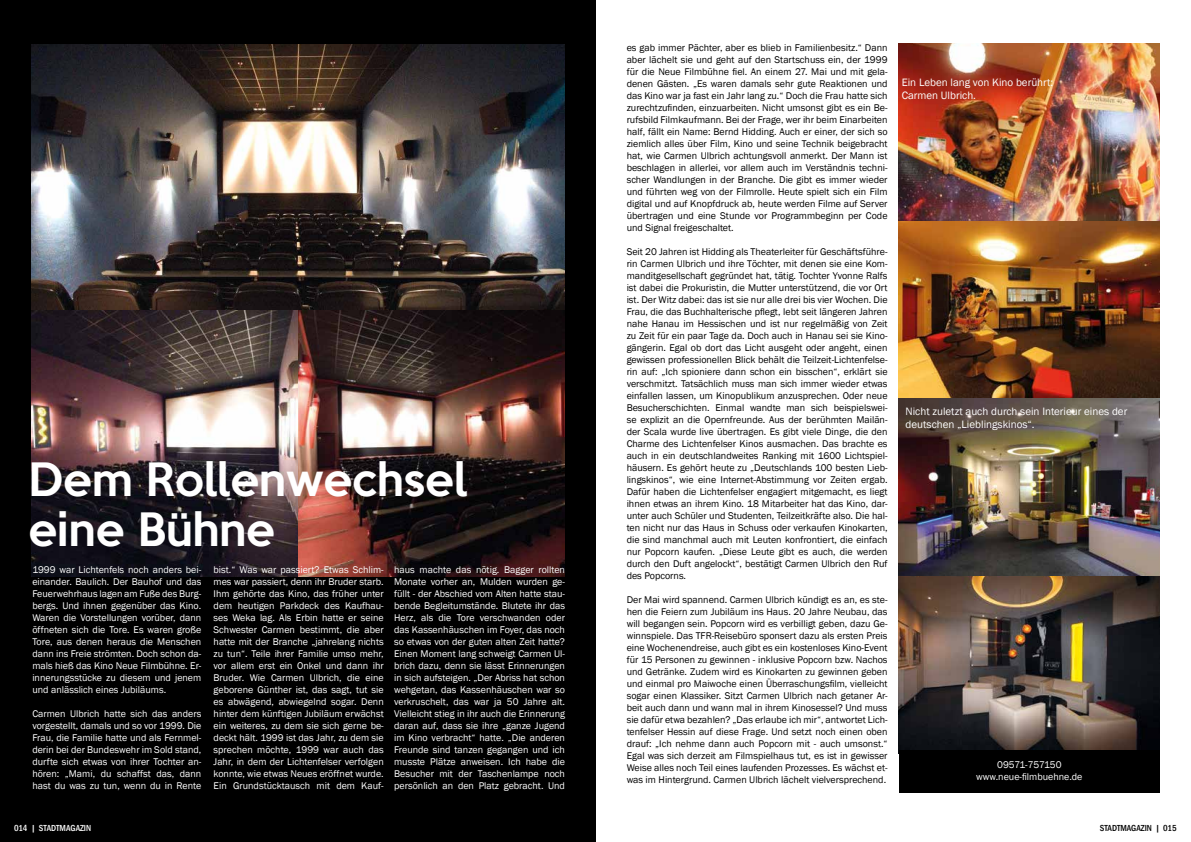
<style>
.page{position:relative;width:1191px;height:842px;background:#fff}
.page>*{position:absolute;margin:0;border:0;box-sizing:border-box;transform-origin:0 0}
.t1{font:500 42px/50.4px "Keep Calm";color:#fff}
.t2{font:11px/13.2px "Franklin Gothic";color:#fff}
.t3{font:10px/12px "Franklin Gothic";color:#000;text-align:justify}
.t4{font:10px/12px "Franklin Gothic";color:#fff;text-align:justify}
.t5{font:500 condensed 9px "Franklin Gothic";color:#fff}
.t6{font:500 condensed 9px "Franklin Gothic";color:#000}
</style>
<div class="page">
<div style="left:0;top:0;width:595px;height:842px;background:#000"></div>
<img style="left:899px;top:44px;width:260px;height:706px">
<img style="left:32px;top:44px;width:532px;height:532px">
<div style="left:899px;top:750px;width:260px;height:42px;background:#000"></div>
<h1 class="t1" style="left:28px;top:450px;width:440px">Dem Rollenwechsel eine Bühne</h1>
<p class="t4" style="left:32px;top:564px;width:170px">1999 war Lichtenfels noch anders bei&shy;einander. Baulich. Der Bauhof und das Feuerwehrhaus lagen am Fuße des Burg&shy;bergs. Und ihnen gegenüber das Kino.<br>Waren die Vorstellungen vorüber, dann öffneten sich die Tore. Es waren große Tore, aus denen heraus die Menschen dann ins Freie strömten. Doch schon da&shy;mals hieß das Kino Neue Filmbühne. Er&shy;innerungsstücke zu diesem und jenem und anlässlich eines Jubiläums.</p>
<p class="t4" style="left:32px;top:708px;width:170px">Carmen Ulbrich hatte sich das anders vorgestellt, damals und so vor 1999. Die Frau, die Familie hatte und als Fernmel&shy;derin bei der Bundeswehr im Sold stand, durfte sich etwas von ihrer Tochter an&shy;hören: „Mami, du schaffst das, dann hast du was zu tun, wenn du in Rente</p>
<p class="t4" style="left:214px;top:564px;width:172px">bist.“ Was war passiert? Etwas Schlim&shy;mes war passiert, denn ihr Bruder starb.<br>Ihm gehörte das Kino, das früher unter dem heutigen Parkdeck des Kaufhau&shy;ses Weka lag. Als Erbin hatte er seine Schwester Carmen bestimmt, die aber hatte mit der Branche „jahrelang nichts zu tun“. Teile ihrer Familie umso mehr, vor allem erst ein Onkel und dann ihr Bruder. Wie Carmen Ulbrich, die eine geborene Günther ist, das sagt, tut sie es abwägend, abwiegelnd sogar. Denn hinter dem künftigen Jubiläum erwächst ein weiteres, zu dem sie sich gerne be&shy;deckt hält. 1999 ist das Jahr, zu dem sie sprechen möchte, 1999 war auch das Jahr, in dem der Lichtenfelser verfolgen konnte, wie etwas Neues eröffnet wurde.<br>Ein Grundstücktausch mit dem Kauf-</p>
<p class="t4" style="left:394px;top:564px;width:172px">haus machte das nötig. Bagger rollten Monate vorher an, Mulden wurden ge&shy;füllt - der Abschied vom Alten hatte stau&shy;bende Begleitumstände. Blutete ihr das Herz, als die Tore verschwanden oder das Kassenhäuschen im Foyer, das noch so etwas von der guten alten Zeit hatte?<br>Einen Moment lang schweigt Carmen Ul&shy;brich dazu, denn sie lässt Erinnerungen in sich aufsteigen. „Der Abriss hat schon wehgetan, das Kassenhäuschen war so verkruschelt, das war ja 50 Jahre alt.<br>Vielleicht stieg in ihr auch die Erinnerung daran auf, dass sie ihre „ganze Jugend im Kino verbracht“ hatte. „Die anderen Freunde sind tanzen gegangen und ich musste Plätze anweisen. Ich habe die Besucher mit der Taschenlampe noch persönlich an den Platz gebracht. Und</p>
<p class="t5" style="left:14px;top:822px;width:79px">014 | STADTMAGAZIN</p>
<p class="t3" style="left:626px;top:42px;width:262px">es gab immer Pächter, aber es blieb in Familienbesitz.“ Dann aber lächelt sie und geht auf den Startschuss ein, der 1999 für die Neue Filmbühne fiel. An einem 27. Mai und mit gela&shy;denen Gästen. „Es waren damals sehr gute Reaktionen und das Kino war ja fast ein Jahr lang zu.“ Doch die Frau hatte sich zurechtzufinden, einzuarbeiten. Nicht umsonst gibt es ein Be&shy;rufsbild Filmkaufmann. Bei der Frage, wer ihr beim Einarbeiten half, fällt ein Name: Bernd Hidding. Auch er einer, der sich so ziemlich alles über Film, Kino und seine Technik beigebracht hat, wie Carmen Ulbrich achtungsvoll anmerkt. Der Mann ist beschlagen in allerlei, vor allem auch im Verständnis techni&shy;scher Wandlungen in der Branche. Die gibt es immer wieder und führten weg von der Filmrolle. Heute spielt sich ein Film digital und auf Knopfdruck ab, heute werden Filme auf Server übertragen und eine Stunde vor Programmbeginn per Code und Signal freigeschaltet.</p>
<p class="t3" style="left:626px;top:246px;width:262px">Seit 20 Jahren ist Hidding als Theaterleiter für Geschäftsführe&shy;rin Carmen Ulbrich und ihre Töchter, mit denen sie eine Kom&shy;manditgesellschaft gegründet hat, tätig. Tochter Yvonne Ralfs ist dabei die Prokuristin, die Mutter unterstützend, die vor Ort ist. Der Witz dabei: das ist sie nur alle drei bis vier Wochen. Die Frau, die das Buchhalterische pflegt, lebt seit längeren Jahren nahe Hanau im Hessischen und ist nur regelmäßig von Zeit zu Zeit für ein paar Tage da. Doch auch in Hanau sei sie Kino&shy;gängerin. Egal ob dort das Licht ausgeht oder angeht, einen gewissen professionellen Blick behält die Teilzeit-Lichtenfelse&shy;rin auf: „Ich spioniere dann schon ein bisschen“, erklärt sie verschmitzt. Tatsächlich muss man sich immer wieder etwas einfallen lassen, um Kinopublikum anzusprechen. Oder neue Besucherschichten. Einmal wandte man sich beispielswei&shy;se explizit an die Opernfreunde. Aus der berühmten Mailän&shy;der Scala wurde live übertragen. Es gibt viele Dinge, die den Charme des Lichtenfelser Kinos ausmachen. Das brachte es auch in ein deutschlandweites Ranking mit 1600 Lichtspiel&shy;häusern. Es gehört heute zu „Deutschlands 100 besten Lieb&shy;lingskinos“, wie eine Internet-Abstimmung vor Zeiten ergab.<br>Dafür haben die Lichtenfelser engagiert mitgemacht, es liegt ihnen etwas an ihrem Kino. 18 Mitarbeiter hat das Kino, dar&shy;unter auch Schüler und Studenten, Teilzeitkräfte also. Die hal&shy;ten nicht nur das Haus in Schuss oder verkaufen Kinokarten, die sind manchmal auch mit Leuten konfrontiert, die einfach nur Popcorn kaufen. „Diese Leute gibt es auch, die werden durch den Duft angelockt“, bestätigt Carmen Ulbrich den Ruf des Popcorns.</p>
<p class="t3" style="left:626px;top:594px;width:262px">Der Mai wird spannend. Carmen Ulbrich kündigt es an, es ste&shy;hen die Feiern zum Jubiläum ins Haus. 20 Jahre Neubau, das will begangen sein. Popcorn wird es verbilligt geben, dazu Ge&shy;winnspiele. Das TFR-Reisebüro sponsert dazu als ersten Preis eine Wochenendreise, auch gibt es ein kostenloses Kino-Event für 15 Personen zu gewinnen - inklusive Popcorn bzw. Nachos und Getränke. Zudem wird es Kinokarten zu gewinnen geben und einmal pro Maiwoche einen Überraschungsfilm, vielleicht sogar einen Klassiker. Sitzt Carmen Ulbrich nach getaner Ar&shy;beit auch dann und wann mal in ihrem Kinosessel? Und muss sie dafür etwa bezahlen? „Das erlaube ich mir“, antwortet Lich&shy;tenfelser Hessin auf diese Frage. Und setzt noch einen oben drauf: „Ich nehme dann auch Popcorn mit - auch umsonst.“ Egal was sich derzeit am Filmspielhaus tut, es ist in gewisser Weise alles noch Teil eines laufenden Prozesses. Es wächst et&shy;was im Hintergrund. Carmen Ulbrich lächelt vielversprechend.</p>
<p class="t2" style="left:901px;top:76px;width:153px">Ein Leben lang von Kino berührt:<br>Carmen Ulbrich.</p>
<p class="t2" style="left:905px;top:405px;width:223px">Nicht zuletzt auch durch sein Interieur eines der deutschen „Lieblingskinos“.</p>
<p class="t4" style="left:976px;top:759px;width:108px;text-align:center">09571-757150 www.neue-filmbuehne.de</p>
<p class="t6" style="left:1099px;top:822px;width:79px">STADTMAGAZIN | 015</p>
</div>
